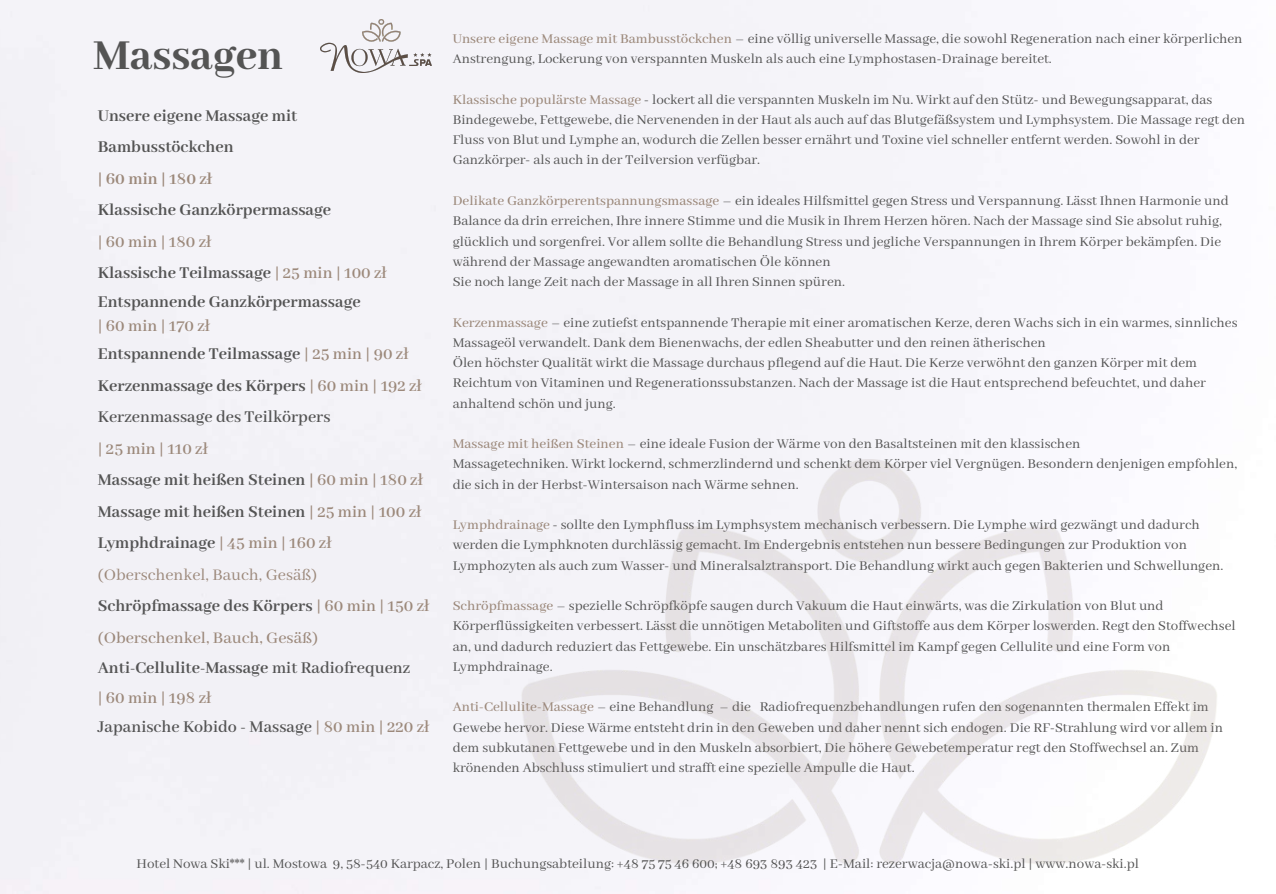
<style>
.page{position:relative;width:1276px;height:894px;background:#fff}
.page>*{position:absolute;margin:0;border:0;box-sizing:border-box;transform-origin:0 0}
.t1{font:800 46.5px "Abhaya Libre";color:#545454}
.t2{font:700 18px/30.9px "Abhaya Libre";color:#545454}
.t3{font:600 18px/31.5px "Abhaya Libre";color:#9c897b}
.t4{font:600 18px/31.5px "Abhaya Libre";color:#545454}
.t5{font:700 18px "Abhaya Libre";color:#9c897b}
.t6{font:15px/20.2px "Abhaya Libre";color:#545454}
.s1{font-weight:700;color:#545454}
.s2{font-weight:700}
.s3{color:#9c897b}
.s4{font-weight:600;color:#9c897b}
.s5{font-weight:400;color:#9c897b}
.s6{font-weight:500;color:#9c897b}
.s7{font-weight:600}
</style>
<div class="page">
<div style="left:0;top:0;width:957px;height:893px;background:#f4f3f8"></div>
<img style="left:431px;top:459px;width:786px;height:424px">
<img style="left:321px;top:19px;width:110px;height:53px">
<h1 class="t1" style="left:93px;top:30px;width:191px">Massagen</h1>
<p class="t2" style="left:98px;top:101px;width:201px;line-height:31.5px">Unsere eigene Massage mit<br>Bambusstöckchen</p>
<p class="t5" style="left:98px;top:169px;width:116px">| 60 min | 180 zł</p>
<p class="t2" style="left:98px;top:195px;width:235px">Klassische Ganzkörpermassage</p>
<p class="t3" style="left:98px;top:226px;width:290px">| 60 min | 180 zł<br><span class="s1">Klassische Teilmassage</span> | 25 min | 100 zł</p>
<p class="t2" style="left:98px;top:286px;width:264px">Entspannende Ganzkörpermassage</p>
<p class="t3" style="left:98px;top:312px;width:312px;line-height:28px">| 60 min | 170 zł<br><span class="s1">Entspannende Teilmassage</span> | 25 min | 90 zł</p>
<p class="t4" style="left:98px;top:370px;width:325px"><span class="s2">Kerzenmassage des Körpers</span> <span class="s3">| 60 min | 192 zł<br></span>Kerzenmassage des Teilkörpers</p>
<p class="t2" style="left:98px;top:434px;width:333px"><span class="s4">| 25 min | 110 zł<br></span>Massage mit heißen Steinen <span class="s3">|</span> <span class="s4">60 min | 180 zł </span>Massage mit heißen Steinen <span class="s4">| 25 min | 100 zł </span>Lymphdrainage <span class="s4">| 45 min | 160 zł </span><span class="s5">(Oberschenkel, Bauch, Gesäß)<br></span>Schröpfmassage des Körpers <span class="s4">| 60 min | 150 zł </span><span class="s6">(Oberschenkel, Bauch, Gesäß)<br></span>Anti-Cellulite-Massage <span class="s7">mit Radiofrequenz<br></span><span class="s4">| 60 min | 198 zł<br></span><span class="s7">Japanische Kobido - Massage</span> <span class="s4">| 80 min | 220 zł</span></p>
<p class="t6" style="left:452px;top:29px;width:791px"><span class="s6">Unsere eigene Massage mit Bambusstöckchen</span> – eine völlig universelle Massage, die sowohl Regeneration nach einer körperlichen<br>Anstrengung, Lockerung von verspannten Muskeln als auch eine Lymphostasen-Drainage bereitet.</p>
<p class="t6" style="left:452px;top:90px;width:794px"><span class="s6">Klassische populärste Massage</span> - lockert all die verspannten Muskeln im Nu. Wirkt auf den Stütz- und Bewegungsapparat, das Bindegewebe, Fettgewebe, die Nervenenden in der Haut als auch auf das Blutgefäßsystem und Lymphsystem. Die Massage regt den Fluss von Blut und Lymphe an, wodurch die Zellen besser ernährt und Toxine viel schneller entfernt werden. Sowohl in der Ganzkörper- als auch in der Teilversion verfügbar.</p>
<p class="t6" style="left:452px;top:191px;width:777px"><span class="s6">Delikate Ganzkörperentspannungsmassage</span> – ein ideales Hilfsmittel gegen Stress und Verspannung. Lässt Ihnen Harmonie und Balance da drin erreichen, Ihre innere Stimme und die Musik in Ihrem Herzen hören. Nach der Massage sind Sie absolut ruhig, glücklich und sorgenfrei. Vor allem sollte die Behandlung Stress und jegliche Verspannungen in Ihrem Körper bekämpfen. Die während der Massage angewandten aromatischen Öle können<br>Sie noch lange Zeit nach der Massage in all Ihren Sinnen spüren.</p>
<p class="t6" style="left:452px;top:312px;width:786px"><span class="s6">Kerzenmassage</span> – eine zutiefst entspannende Therapie mit einer aromatischen Kerze, deren Wachs sich in ein warmes, sinnliches Massageöl verwandelt. Dank dem Bienenwachs, der edlen Sheabutter und den reinen ätherischen<br>Ölen höchster Qualität wirkt die Massage durchaus pflegend auf die Haut. Die Kerze verwöhnt den ganzen Körper mit dem Reichtum von Vitaminen und Regenerationssubstanzen. Nach der Massage ist die Haut entsprechend befeuchtet, und daher anhaltend schön und jung.</p>
<p class="t6" style="left:452px;top:434px;width:785px"><span class="s6">Massage mit heißen Steinen</span> – eine ideale Fusion der Wärme von den Basaltsteinen mit den klassischen<br>Massagetechniken. Wirkt lockernd, schmerzlindernd und schenkt dem Körper viel Vergnügen. Besondern denjenigen empfohlen, die sich in der Herbst-Wintersaison nach Wärme sehnen.</p>
<p class="t6" style="left:452px;top:515px;width:772px"><span class="s6">Lymphdrainage</span> - sollte den Lymphfluss im Lymphsystem mechanisch verbessern. Die Lymphe wird gezwängt und dadurch werden die Lymphknoten durchlässig gemacht. Im Endergebnis entstehen nun bessere Bedingungen zur Produktion von<br>Lymphozyten als auch zum Wasser- und Mineralsalztransport. Die Behandlung wirkt auch gegen Bakterien und Schwellungen.</p>
<p class="t6" style="left:452px;top:596px;width:784px"><span class="s6">Schröpfmassage</span> – spezielle Schröpfköpfe saugen durch Vakuum die Haut einwärts, was die Zirkulation von Blut und Körperflüssigkeiten verbessert. Lässt die unnötigen Metaboliten und Giftstoffe aus dem Körper loswerden. Regt den Stoffwechsel an, und dadurch reduziert das Fettgewebe. Ein unschätzbares Hilfsmittel im Kampf gegen Cellulite und eine Form von Lymphdrainage.</p>
<p class="t6" style="left:452px;top:697px;width:771px"><span class="s6">Anti-Cellulite-Massage</span> – eine Behandlung – die Radiofrequenzbehandlungen rufen den sogenannten thermalen Effekt im Gewebe hervor. Diese Wärme entsteht drin in den Geweben und daher nennt sich endogen. Die RF-Strahlung wird vor allem in dem subkutanen Fettgewebe und in den Muskeln absorbiert, Die höhere Gewebetemperatur regt den Stoffwechsel an. Zum krönenden Abschluss stimuliert und strafft eine spezielle Ampulle die Haut.</p>
<p class="t6" style="left:137px;top:854px;width:1003px">Hotel Nowa Ski*** | ul. Mostowa 9, 58-540 Karpacz, Polen | Buchungsabteilung: +48 75 75 46 600; +48 693 893 423 | E-Mail: rezerwacja@nowa-ski.pl | www.nowa-ski.pl</p>
</div>
